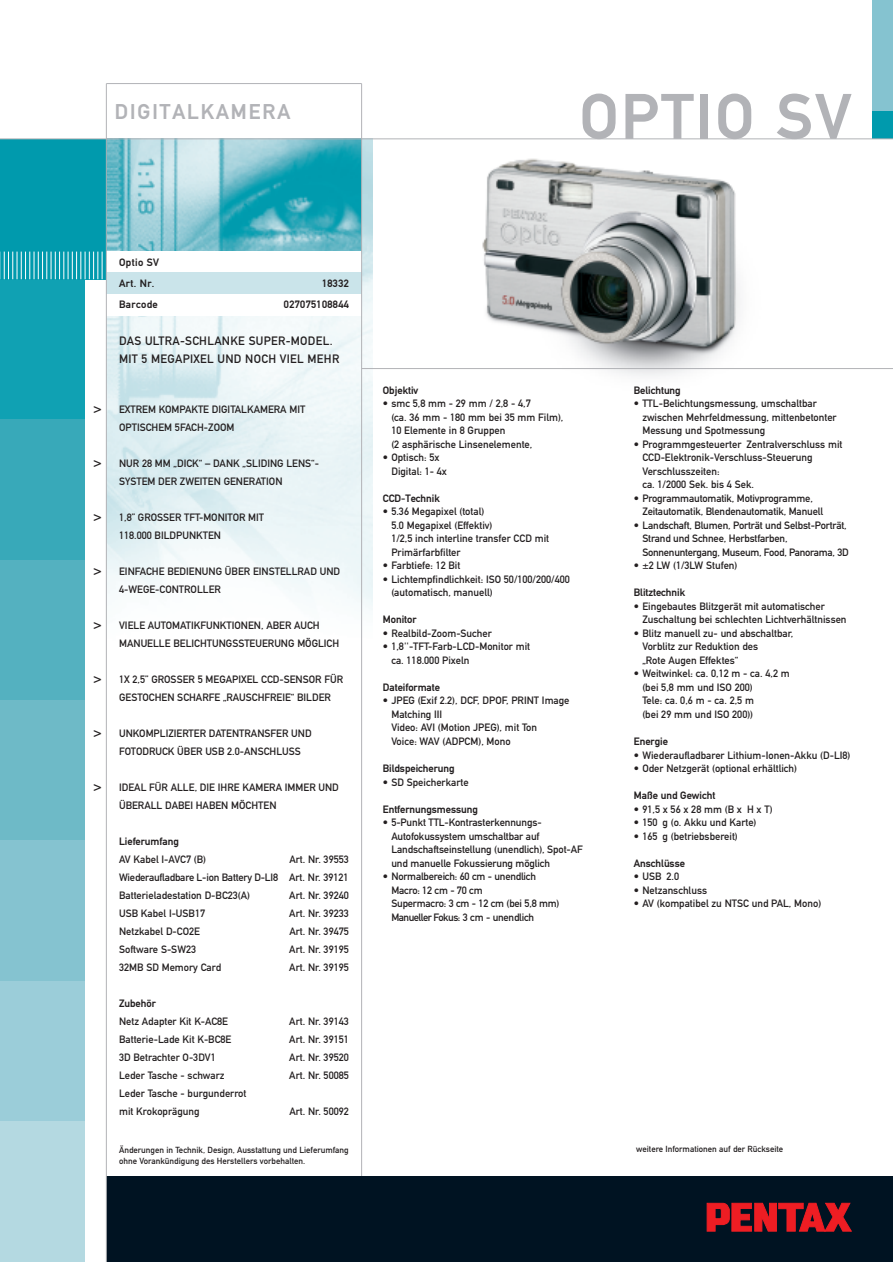
<style>
.page{position:relative;width:893px;height:1262px;background:#fff}
.page>*{position:absolute;margin:0;border:0;box-sizing:border-box;transform-origin:0 0}
.t1{font:700 63px "DIN Mittelschrift";letter-spacing:.05em;color:#b2b3b7}
.t2{font:700 21px "DIN Mittelschrift";letter-spacing:.095em;color:#b2b3b7}
.t3{font:700 13.5px "DIN Mittelschrift";color:#231f20}
.t4{font:12px/18px "DIN Mittelschrift";letter-spacing:.025em;color:#231f20}
.t5{font:10.5px/13.5px "DIN Mittelschrift";color:#231f20}
.t6{font:700 10.5px "DIN Mittelschrift";color:#231f20}
.t7{font:10.5px/13.5px "DIN Mittelschrift";letter-spacing:-.02em;color:#231f20}
.t8{font:700 10.5px/21px "DIN Mittelschrift";letter-spacing:.04em;color:#231f20}
.t9{font:8.7px/11.2px "DIN Mittelschrift";color:#231f20}
</style>
<div class="page">
<img style="left:454px;top:139px;width:332px;height:237px">
<img style="left:107px;top:139px;width:265px;height:499px">
<div style="left:106px;top:294px;width:255px;height:21px;background:#fff"></div>
<div style="left:872px;top:0;width:20px;height:111px;background:#85c3d0"></div>
<div style="left:872px;top:111px;width:20px;height:28px;background:#009aad"></div>
<img style="left:107px;top:139px;width:254px;height:112px">
<div style="left:0;top:279px;width:85px;height:140px;background:#10a1b3"></div>
<div style="left:0;top:419px;width:85px;height:141px;background:#38a9b9"></div>
<div style="left:0;top:560px;width:85px;height:140px;background:#54b1c0"></div>
<div style="left:0;top:700px;width:85px;height:140px;background:#6ebac7"></div>
<div style="left:0;top:840px;width:85px;height:141px;background:#85c3d0"></div>
<div style="left:0;top:981px;width:85px;height:140px;background:#9bcdd9"></div>
<div style="left:0;top:139px;width:106px;height:140px;background:#009aad"></div>
<div style="left:0;top:1121px;width:85px;height:140px;background:#b4d9e1"></div>
<svg style="left:0;top:251px;width:103px;height:28px"></svg>
<hr style="left:106px;top:83px;width:255px;height:1px;background:#b2b3b7">
<div style="left:106px;top:251px;width:255px;height:22px;background:#fff"></div>
<div style="left:106px;top:273px;width:255px;height:21px;background:#cae4ea"></div>
<hr style="left:361px;top:84px;width:1px;height:1177px;background:#b2b3b7">
<div style="left:106px;top:1176px;width:786px;height:85px;background:#001322"></div>
<hr style="left:361px;top:368px;width:531px;height:1px;background:#b2b3b7">
<hr style="left:106px;top:84px;width:1px;height:1177px;background:#b2b3b7">
<hr style="left:0;top:138px;width:892px;height:1px;background:#b2b3b7">
<svg style="left:707px;top:1203px;width:144px;height:28px"></svg>
<h2 class="t2" style="left:115px;top:104px;width:177px">DIGITALKAMERA</h2>
<h1 class="t1" style="left:579px;top:93px;width:272px">OPTIO SV</h1>
<p class="t3" style="left:94px;top:403px;width:10px">&gt;</p>
<p class="t3" style="left:94px;top:457px;width:10px">&gt;</p>
<p class="t3" style="left:94px;top:511px;width:10px">&gt;</p>
<p class="t3" style="left:94px;top:565px;width:10px">&gt;</p>
<p class="t3" style="left:94px;top:619px;width:10px">&gt;</p>
<p class="t3" style="left:94px;top:673px;width:10px">&gt;</p>
<p class="t3" style="left:94px;top:727px;width:10px">&gt;</p>
<p class="t3" style="left:94px;top:781px;width:10px">&gt;</p>
<p class="t8" style="left:119px;top:253px;width:41px">Optio SV<br>Art. Nr.</p>
<p class="t6" style="left:322px;top:279px;width:28px">18332</p>
<p class="t8" style="left:119px;top:295px;width:40px">Barcode</p>
<p class="t8" style="left:284px;top:295px;width:66px">027075108844</p>
<p class="t4" style="left:119px;top:333px;width:222px">DAS ULTRA-SCHLANKE SUPER-MODEL.<br>MIT 5 MEGAPIXEL UND NOCH VIEL MEHR</p>
<p class="t5" style="left:119px;top:401px;width:188px;line-height:18px">EXTREM KOMPAKTE DIGITALKAMERA MIT<br>OPTISCHEM 5FACH-ZOOM</p>
<p class="t5" style="left:119px;top:455px;width:201px;line-height:18px">NUR 28 MM „DICK“ – DANK „SLIDING LENS“-<br>SYSTEM DER ZWEITEN GENERATION</p>
<p class="t5" style="left:119px;top:509px;width:146px;line-height:18px">1,8” GROSSER TFT-MONITOR MIT<br>118.000 BILDPUNKTEN</p>
<p class="t5" style="left:119px;top:563px;width:222px;line-height:18px">EINFACHE BEDIENUNG ÜBER EINSTELLRAD UND<br>4-WEGE-CONTROLLER</p>
<p class="t5" style="left:119px;top:617px;width:222px;line-height:18px">VIELE AUTOMATIKFUNKTIONEN, ABER AUCH<br>MANUELLE BELICHTUNGSSTEUERUNG MÖGLICH</p>
<p class="t5" style="left:119px;top:671px;width:225px;line-height:18px">1X 2,5” GROSSER 5 MEGAPIXEL CCD-SENSOR FÜR<br>GESTOCHEN SCHARFE „RAUSCHFREIE“ BILDER</p>
<p class="t5" style="left:119px;top:725px;width:194px;line-height:18px">UNKOMPLIZIERTER DATENTRANSFER UND<br>FOTODRUCK ÜBER USB 2.0-ANSCHLUSS</p>
<p class="t5" style="left:119px;top:779px;width:221px;line-height:18px">IDEAL FÜR ALLE, DIE IHRE KAMERA IMMER UND<br>ÜBERALL DABEI HABEN MÖCHTEN</p>
<p class="t6" style="left:119px;top:837px;width:61px">Lieferumfang</p>
<p class="t5" style="left:119px;top:853px;width:89px">AV Kabel I-AVC7 (B)</p>
<p class="t5" style="left:119px;top:851px;width:231px;line-height:18px;text-align:justify;text-indent:170px">Art. Nr. 39553<br>Wiederaufladbare L-ion Battery D-LI8 Art. Nr. 39121<br>Batterieladestation D-BC23(A)</p>
<p class="t5" style="left:289px;top:889px;width:61px">Art. Nr. 39240</p>
<p class="t5" style="left:119px;top:907px;width:87px">USB Kabel I-USB17</p>
<p class="t5" style="left:289px;top:907px;width:61px">Art. Nr. 39233</p>
<p class="t5" style="left:119px;top:925px;width:82px">Netzkabel D-CO2E</p>
<p class="t5" style="left:289px;top:925px;width:61px">Art. Nr. 39475</p>
<p class="t5" style="left:119px;top:943px;width:78px">Software S-SW23</p>
<p class="t5" style="left:289px;top:943px;width:61px">Art. Nr. 39195</p>
<p class="t5" style="left:119px;top:961px;width:103px">32MB SD Memory Card</p>
<p class="t5" style="left:289px;top:961px;width:61px">Art. Nr. 39195</p>
<p class="t6" style="left:119px;top:999px;width:38px">Zubehör</p>
<p class="t5" style="left:119px;top:1015px;width:110px">Netz Adapter Kit K-AC8E</p>
<p class="t5" style="left:289px;top:1015px;width:61px">Art. Nr. 39143</p>
<p class="t5" style="left:119px;top:1033px;width:114px">Batterie-Lade Kit K-BC8E</p>
<p class="t5" style="left:289px;top:1033px;width:61px">Art. Nr. 39151</p>
<p class="t5" style="left:119px;top:1051px;width:98px">3D Betrachter O-3DV1</p>
<p class="t5" style="left:289px;top:1051px;width:61px">Art. Nr. 39520</p>
<p class="t5" style="left:119px;top:1069px;width:107px">Leder Tasche - schwarz</p>
<p class="t5" style="left:289px;top:1069px;width:61px">Art. Nr. 50085</p>
<p class="t5" style="left:119px;top:1085px;width:129px;line-height:18px">Leder Tasche - burgunderrot mit Krokoprägung</p>
<p class="t5" style="left:289px;top:1105px;width:61px">Art. Nr. 50092</p>
<p class="t9" style="left:119px;top:1145px;width:231px">Änderungen in Technik, Design, Ausstattung und Lieferumfang ohne Vorankündigung des Herstellers vorbehalten.</p>
<p class="t6" style="left:383px;top:386px;width:37px">Objektiv</p>
<p class="t5" style="left:391px;top:398px;width:173px;text-indent:-9px">• smc 5,8 mm - 29 mm / 2,8 - 4,7<br>(ca. 36 mm - 180 mm bei 35 mm Film),<br>10 Elemente in 8 Gruppen<br>(2 asphärische Linsenelemente,</p>
<p class="t5" style="left:391px;top:452px;width:57px;text-indent:-9px">• Optisch: 5x<br>Digital: 1- 4x</p>
<p class="t6" style="left:383px;top:494px;width:58px">CCD-Technik</p>
<p class="t5" style="left:391px;top:506px;width:159px;text-indent:-9px">• 5.36 Megapixel (total)<br>5.0 Megapixel (Effektiv)<br>1/2,5 inch interline transfer CCD mit<br>Primärfarbfilter</p>
<p class="t5" style="left:383px;top:560px;width:79px">• Farbtiefe: 12 Bit</p>
<p class="t5" style="left:391px;top:573px;width:180px;text-indent:-9px">• Lichtempfindlichkeit: ISO 50/100/200/400 (automatisch, manuell)</p>
<p class="t6" style="left:383px;top:616px;width:35px">Monitor</p>
<p class="t5" style="left:383px;top:627px;width:110px">• Realbild-Zoom-Sucher</p>
<p class="t5" style="left:391px;top:641px;width:140px;text-indent:-9px">• 1,8''-TFT-Farb-LCD-Monitor mit ca. 118.000 Pixeln</p>
<p class="t6" style="left:383px;top:683px;width:59px">Dateiformate</p>
<p class="t5" style="left:391px;top:695px;width:180px;text-indent:-9px">• JPEG (Exif 2.2), DCF, DPOF, PRINT Image<br>Matching III<br>Video: AVI (Motion JPEG), mit Ton<br>Voice: WAV (ADPCM), Mono</p>
<p class="t6" style="left:383px;top:764px;width:73px">Bildspeicherung</p>
<p class="t5" style="left:383px;top:776px;width:87px">• SD Speicherkarte</p>
<p class="t6" style="left:383px;top:805px;width:97px">Entfernungsmessung</p>
<p class="t5" style="left:391px;top:816px;width:193px;text-indent:-9px">• 5-Punkt TTL-Kontrasterkennungs-Autofokussystem umschaltbar auf Landschaftseinstellung (unendlich), Spot-AF und manuelle Fokussierung möglich</p>
<p class="t7" style="left:391px;top:870px;width:170px;text-indent:-9px">• Normalbereich: 60 cm - unendlich<br>Macro: 12 cm - 70 cm<br>Supermacro: 3 cm - 12 cm (bei 5,8 mm)<br>Manueller Fokus: 3 cm - unendlich</p>
<p class="t6" style="left:634px;top:386px;width:48px">Belichtung</p>
<p class="t5" style="left:642px;top:398px;width:196px;text-indent:-9px">• TTL-Belichtungsmessung, umschaltbar zwischen Mehrfeldmessung, mittenbetonter<br>Messung und Spotmessung</p>
<p class="t5" style="left:642px;top:438px;width:201px;text-indent:-9px">• Programmgesteuerter Zentralverschluss mit CCD-Elektronik-Verschluss-Steuerung Verschlusszeiten:<br>ca. 1/2000 Sek. bis 4 Sek.</p>
<p class="t5" style="left:642px;top:492px;width:182px;text-indent:-9px">• Programmautomatik, Motivprogramme,<br>Zeitautomatik, Blendenautomatik, Manuell</p>
<p class="t5" style="left:642px;top:519px;width:208px;text-indent:-9px">• Landschaft, Blumen, Porträt und Selbst-Porträt,<br>Strand und Schnee, Herbstfarben,<br>Sonnenuntergang, Museum, Food, Panorama, 3D</p>
<p class="t5" style="left:634px;top:560px;width:105px">• ±2 LW (1/3LW Stufen)</p>
<p class="t6" style="left:634px;top:588px;width:53px">Blitztechnik</p>
<p class="t5" style="left:642px;top:600px;width:206px;text-indent:-9px">• Eingebautes Blitzgerät mit automatischer<br>Zuschaltung bei schlechten Lichtverhältnissen</p>
<p class="t5" style="left:642px;top:627px;width:152px;text-indent:-9px">• Blitz manuell zu- und abschaltbar,<br>Vorblitz zur Reduktion des<br>„Rote Augen Effektes“</p>
<p class="t5" style="left:642px;top:668px;width:149px;text-indent:-9px">• Weitwinkel: ca. 0,12 m - ca. 4,2 m (bei 5,8 mm und ISO 200)<br>Tele: ca. 0,6 m - ca. 2,5 m<br>(bei 29 mm und ISO 200))</p>
<p class="t6" style="left:634px;top:737px;width:36px">Energie</p>
<p class="t5" style="left:634px;top:749px;width:218px">• Wiederaufladbarer Lithium-Ionen-Akku (D-LI8)</p>
<p class="t5" style="left:634px;top:762px;width:165px">• Oder Netzgerät (optional erhältlich)</p>
<p class="t6" style="left:634px;top:791px;width:83px">Maße und Gewicht</p>
<p class="t5" style="left:634px;top:803px;width:140px">• 91,5 x 56 x 28 mm (B x H x T)</p>
<p class="t5" style="left:634px;top:816px;width:124px">• 150 g (o. Akku und Karte)</p>
<p class="t5" style="left:634px;top:830px;width:105px">• 165 g (betriebsbereit)</p>
<p class="t6" style="left:634px;top:858px;width:53px">Anschlüsse</p>
<p class="t5" style="left:634px;top:870px;width:47px">• USB 2.0</p>
<p class="t5" style="left:634px;top:884px;width:75px">• Netzanschluss</p>
<p class="t5" style="left:634px;top:897px;width:189px">• AV (kompatibel zu NTSC und PAL, Mono)</p>
<p class="t9" style="left:636px;top:1144px;width:149px">weitere Informationen auf der Rückseite</p>
</div>
